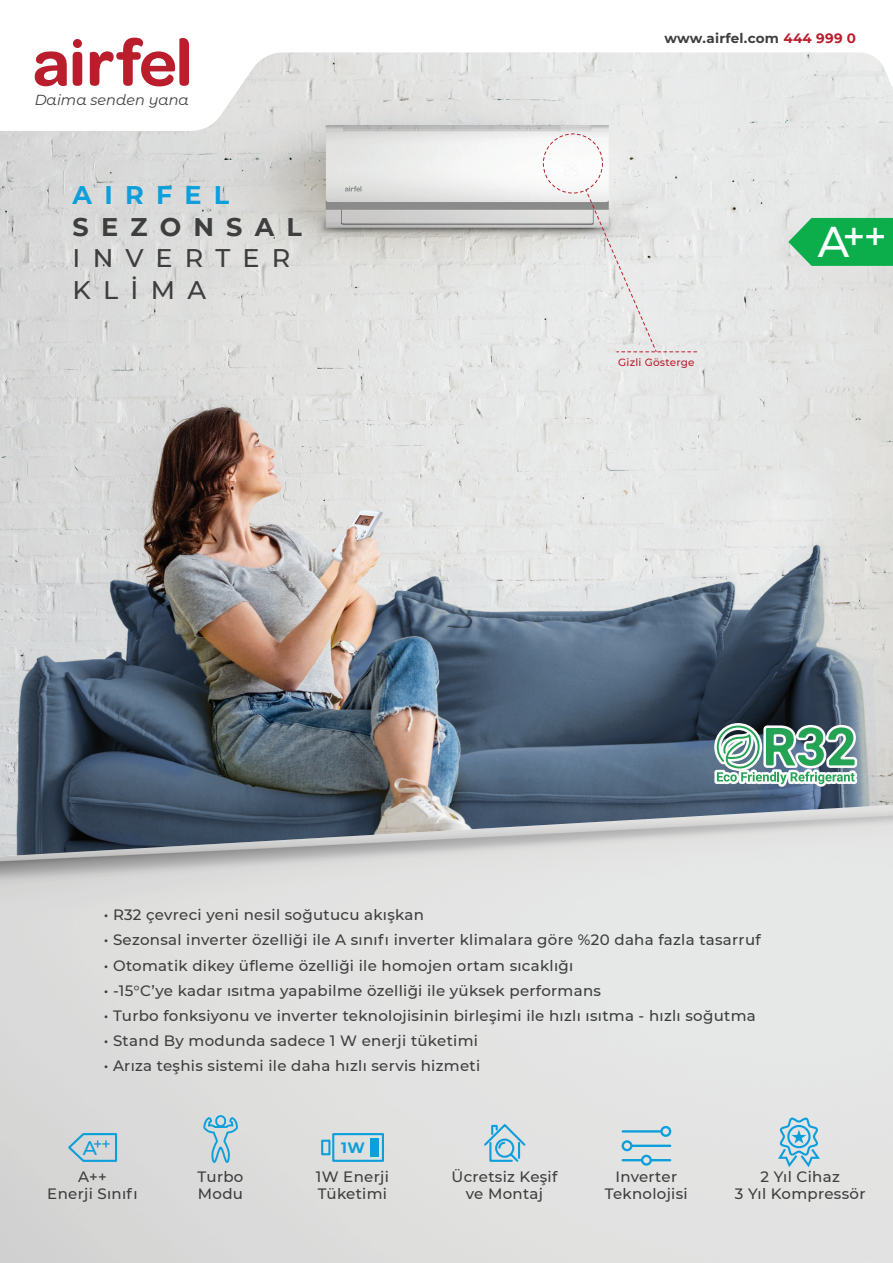
<style>
.page{position:relative;width:893px;height:1263px;background:#fff}
.page>*{position:absolute;margin:0;border:0;box-sizing:border-box;transform-origin:0 0}
.t1{font:500 39.45px "Montserrat";color:#fff}
.t2{font:500 25.5px/31.7px "Montserrat";letter-spacing:.48em;color:#3e3e3f}
.t3{font:700 25.5px "Montserrat";letter-spacing:.48em;color:#3e3e3f}
.t4{font:700 25.5px "Montserrat";letter-spacing:.48em;color:#0c9fdc}
.t5{font:500 19.5px "Montserrat";color:#0c9fdc}
.t6{font:500 15px/16.2px "Montserrat";letter-spacing:.02em;color:#3e3e3f;text-align:center}
.t7{font:700 15px "Montserrat";color:#0c9fdc}
.t8{font:italic 14.55px "Montserrat Alternates";color:#3e3e3f}
.t9{font:700 13.5px "Montserrat";letter-spacing:.02em;color:#3e3e3f}
.t10{font:500 10.5px "Montserrat";letter-spacing:.02em;color:#ba1e2d}
.s1{color:#ba1e2d}
.s2{font-size:42.9px}
</style>
<div class="page">
<div style="left:0;top:1059px;width:631px;height:204px;background:#dededd"></div>
<img style="left:0;top:133px;width:788px;height:723px">
<img style="left:788px;top:133px;width:105px;height:678px">
<svg style="left:0;top:37px;width:893px;height:96px"></svg>
<svg style="left:35px;top:51px;width:32px;height:35px"></svg>
<svg style="left:73px;top:52px;width:9px;height:34px"></svg>
<svg style="left:90px;top:38px;width:99px;height:48px"></svg>
<div style="left:73px;top:39px;width:9px;height:9px;background:#ba1e2d;border-radius:50%"></div>
<svg style="left:482px;top:1122px;width:45px;height:42px;background:#b1d2e0"></svg>
<svg style="left:203px;top:1115px;width:35px;height:48px;background:#a9ccdb"></svg>
<svg style="left:66px;top:1131px;width:52px;height:32px;background:#b0ccd7"></svg>
<div style="left:332px;top:1133px;width:52px;height:29px;border:2px solid #0c9fdc"></div>
<div style="left:321px;top:1139px;width:9px;height:16px;border:2px solid #0c9fdc"></div>
<div style="left:370px;top:1138px;width:8px;height:18px;background:#0c9fdc"></div>
<div style="left:543px;top:134px;width:60px;height:59px;border:1px dashed #ba1e2d;border-radius:50%"></div>
<svg style="left:585px;top:189px;width:112px;height:163px;background:#e4e3e3"></svg>
<svg style="left:788px;top:218px;width:105px;height:48px;background:#24b45d"></svg>
<svg style="left:714px;top:723px;width:143px;height:64px"></svg>
<svg style="left:622px;top:1126px;width:49px;height:40px;background:#b0d3e0"></svg>
<svg style="left:778px;top:1117px;width:42px;height:50px;background:#a2cee0"></svg>
<p class="t8" style="left:35px;top:90px;width:156px">Daima senden yana</p>
<h2 class="t4" style="left:73px;top:177px;width:158px">AIRFEL</h2>
<h2 class="t3" style="left:73px;top:208px;width:231px">SEZONSAL</h2>
<h2 class="t2" style="left:73px;top:241px;width:219px">INVERTER<br>KLİMA</h2>
<p class="t9" style="left:664px;top:29px;width:193px">www.airfel.com <span class="s1">444 999 0</span></p>
<p class="t10" style="left:618px;top:355px;width:78px">Gizli Gösterge</p>
<h1 class="t1" style="left:818px;top:208px;width:70px"><span class="s2">A</span>++</h1>
<p class="t6" style="left:104px;top:906px;width:322px">• R32 çevreci yeni nesil soğutucu akışkan</p>
<p class="t6" style="left:104px;top:931px;width:658px">• Sezonsal inverter özelliği ile A sınıfı inverter klimalara göre %20 daha fazla tasarruf</p>
<p class="t6" style="left:104px;top:956px;width:471px">• Otomatik dikey üfleme özelliği ile homojen ortam sıcaklığı</p>
<p class="t6" style="left:104px;top:982px;width:499px">• -15°C’ye kadar ısıtma yapabilme özelliği ile yüksek performans</p>
<p class="t6" style="left:104px;top:1007px;width:654px">• Turbo fonksiyonu ve inverter teknolojisinin birleşimi ile hızlı ısıtma - hızlı soğutma</p>
<p class="t6" style="left:104px;top:1032px;width:376px">• Stand By modunda sadece 1 W enerji tüketimi</p>
<p class="t6" style="left:104px;top:1057px;width:378px">• Arıza teşhis sistemi ile daha hızlı servis hizmeti</p>
<h3 class="t5" style="left:83px;top:1134px;width:16px">A</h3>
<p class="t6" style="left:47px;top:1168px;width:92px">A++<br>Enerji Sınıfı</p>
<p class="t6" style="left:198px;top:1168px;width:47px;text-align:left">Turbo<br>Modu</p>
<p class="t7" style="left:341px;top:1136px;width:25px">1W</p>
<p class="t6" style="left:316px;top:1168px;width:74px;text-align:left">1W Enerji<br>Tüketimi</p>
<p class="t6" style="left:452px;top:1168px;width:107px">Ücretsiz Keşif ve Montaj</p>
<p class="t6" style="left:605px;top:1168px;width:84px">Inverter<br>Teknolojisi</p>
<p class="t6" style="left:735px;top:1168px;width:132px">2 Yıl Cihaz<br>3 Yıl Kompressör</p>
</div>
